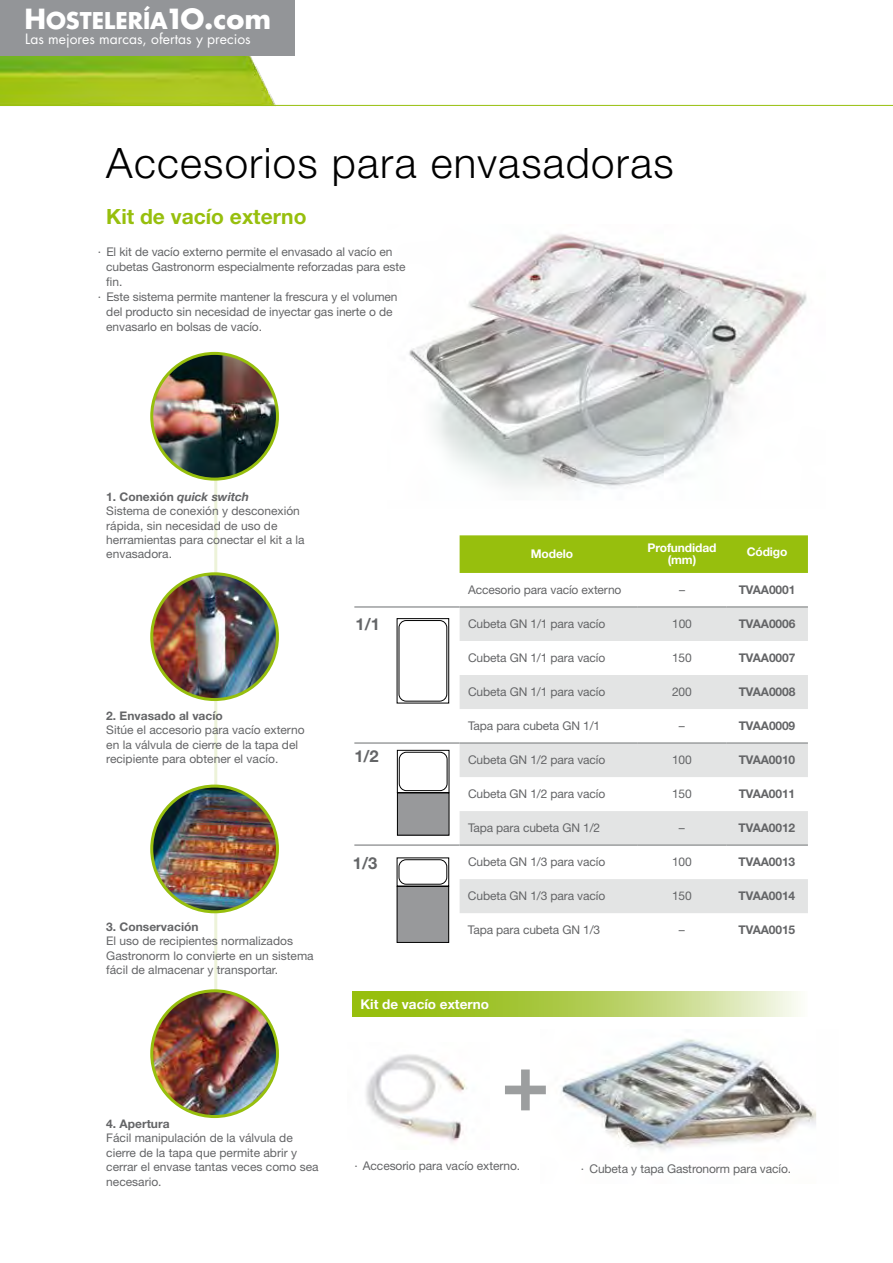
<style>
.page{position:relative;width:893px;height:1263px;background:#fff}
.page>*{position:absolute;margin:0;border:0;box-sizing:border-box;transform-origin:0 0}
.t1{font:300 42px "Helvetica Neue LT Std";letter-spacing:.03em;color:#000}
.t2{font:700 22.5px "Futura Std";color:#fff}
.t3{font:700 21px "Helvetica Neue LT Std";color:#97bf0d}
.t4{font:700 16.5px "Helvetica Neue LT Std";color:#646567}
.t5{font:13.8px "Futura Std";color:#fff}
.t6{font:700 13.5px "Helvetica Neue LT Std";color:#fff}
.t7{font:12px "Helvetica Neue LT Std";letter-spacing:-.01em;color:#646567}
.t8{font:700 12px "Helvetica Neue LT Std";letter-spacing:-.01em;color:#646567}
.t9{font:700 12px/12px "Helvetica Neue LT Std";letter-spacing:-.01em;color:#fff;text-align:center}
.t10{font:11.85px/14.4px "Helvetica Neue LT Std";color:#646567}
.t11{font:700 11.85px "Helvetica Neue LT Std";color:#646567}
.t12{font:italic 700 11.85px "Helvetica Neue";color:#646567}
.s1{font-size:27px}
.s2{font-family:"Helvetica Neue LT Std";font-style:normal}
</style>
<div class="page">
<img style="left:0;top:0;width:308px;height:105px">
<svg style="left:0;top:105px;width:893px;height:1px"></svg>
<hr style="left:214px;top:462px;width:3px;height:636px;background:#edf3d9">
<img style="left:409px;top:234px;width:398px;height:255px">
<img style="left:561px;top:1039px;width:255px;height:111px">
<img style="left:366px;top:1054px;width:101px;height:88px">
<div style="left:460px;top:535px;width:348px;height:38px;background:#97bf0d"></div>
<svg style="left:460px;top:608px;width:348px;height:305px;fill:#e3e4e4"></svg>
<hr style="left:354px;top:606px;width:106px;height:2px;background:#9c9e9f">
<hr style="left:460px;top:606px;width:178px;height:2px;background:#9c9e9f">
<hr style="left:638px;top:606px;width:88px;height:2px;background:#9c9e9f">
<hr style="left:726px;top:606px;width:82px;height:2px;background:#9c9e9f">
<hr style="left:354px;top:742px;width:106px;height:2px;background:#9c9e9f">
<hr style="left:460px;top:742px;width:178px;height:2px;background:#9c9e9f">
<hr style="left:638px;top:742px;width:88px;height:2px;background:#9c9e9f">
<hr style="left:726px;top:742px;width:82px;height:2px;background:#9c9e9f">
<hr style="left:354px;top:844px;width:106px;height:2px;background:#9c9e9f">
<hr style="left:460px;top:844px;width:178px;height:2px;background:#9c9e9f">
<hr style="left:638px;top:844px;width:88px;height:2px;background:#9c9e9f">
<hr style="left:726px;top:844px;width:82px;height:2px;background:#9c9e9f">
<img style="left:152px;top:574px;width:125px;height:125px">
<div style="left:150px;top:572px;width:129px;height:129px;border:3px solid #97bf0d;border-radius:50%"></div>
<img style="left:152px;top:788px;width:125px;height:124px">
<div style="left:150px;top:784px;width:129px;height:129px;border:3px solid #97bf0d;border-radius:50%"></div>
<img style="left:152px;top:991px;width:125px;height:124px">
<div style="left:150px;top:989px;width:129px;height:129px;border:3px solid #97bf0d;border-radius:50%"></div>
<svg style="left:397px;top:618px;width:52px;height:85px"></svg>
<svg style="left:397px;top:750px;width:52px;height:43px"></svg>
<div style="left:397px;top:793px;width:52px;height:42px;background:#98999b"></div>
<div style="left:397px;top:886px;width:52px;height:56px;background:#98999b"></div>
<div style="left:397px;top:886px;width:52px;height:57px;border:1px solid #000"></div>
<svg style="left:397px;top:857px;width:52px;height:29px"></svg>
<img style="left:152px;top:353px;width:125px;height:126px;border-radius:63px">
<div style="left:150px;top:352px;width:129px;height:129px;border:3px solid #97bf0d;border-radius:50%"></div>
<svg style="left:353px;top:991px;width:447px;height:25px;background:#b7d15f"></svg>
<svg style="left:505px;top:1069px;width:41px;height:41px"></svg>
<div style="left:0;top:0;width:294px;height:55px;background:#939598"></div>
<h2 class="t2" style="left:24px;top:8px;width:248px"><span class="s1">H</span>OSTELERÍA<span class="s1">1O.com</span></h2>
<p class="t5" style="left:25px;top:32px;width:227px">Las mejores marcas, ofertas y precios</p>
<h1 class="t1" style="left:106px;top:137px;width:569px">Accesorios para envasadoras</h1>
<h3 class="t3" style="left:106px;top:204px;width:202px">Kit de vacío externo</h3>
<p class="t7" style="left:98px;top:245px;width:296px">· El kit de vacío externo permite el envasado al vacío en</p>
<p class="t7" style="left:106px;top:260px;width:301px">cubetas Gastronorm especialmente reforzadas para este</p>
<p class="t7" style="left:106px;top:275px;width:18px">fin.</p>
<p class="t7" style="left:98px;top:290px;width:301px">· Este sistema permite mantener la frescura y el volumen</p>
<p class="t7" style="left:106px;top:305px;width:288px">del producto sin necesidad de inyectar gas inerte o de</p>
<p class="t7" style="left:106px;top:320px;width:157px">envasarlo en bolsas de vacío.</p>
<p class="t12" style="left:106px;top:487px;width:144px"><span class="s2">1. Conexión</span> quick switch</p>
<p class="t10" style="left:106px;top:504px;width:200px">Sistema de conexión y desconexión rápida, sin necesidad de uso de herramientas para conectar el kit a la envasadora.</p>
<p class="t11" style="left:106px;top:708px;width:118px">2. Envasado al vacío</p>
<p class="t10" style="left:106px;top:723px;width:200px">Sitúe el accesorio para vacío externo en la válvula de cierre de la tapa del recipiente para obtener el vacío.</p>
<p class="t11" style="left:106px;top:919px;width:94px">3. Conservación</p>
<p class="t10" style="left:106px;top:934px;width:209px">El uso de recipientes normalizados<br>Gastronorm lo convierte en un sistema fácil de almacenar y transportar.</p>
<h3 class="t4" style="left:355px;top:614px;width:26px">1/1</h3>
<h3 class="t4" style="left:354px;top:746px;width:26px">1/2</h3>
<h3 class="t4" style="left:353px;top:853px;width:26px">1/3</h3>
<p class="t9" style="left:531px;top:548px;width:44px">Modelo</p>
<p class="t9" style="left:648px;top:542px;width:70px">Profundidad (mm)</p>
<p class="t9" style="left:747px;top:545px;width:42px">Código</p>
<p class="t7" style="left:468px;top:583px;width:155px">Accesorio para vacío externo</p>
<p class="t7" style="left:679px;top:583px;width:7px">–</p>
<p class="t8" style="left:739px;top:582px;width:58px">TVAA0001</p>
<p class="t7" style="left:468px;top:617px;width:139px">Cubeta GN 1/1 para vacío</p>
<p class="t7" style="left:672px;top:617px;width:21px">100</p>
<p class="t8" style="left:739px;top:616px;width:58px">TVAA0006</p>
<p class="t7" style="left:468px;top:651px;width:139px">Cubeta GN 1/1 para vacío</p>
<p class="t7" style="left:672px;top:651px;width:21px">150</p>
<p class="t8" style="left:739px;top:651px;width:58px">TVAA0007</p>
<p class="t7" style="left:468px;top:685px;width:139px">Cubeta GN 1/1 para vacío</p>
<p class="t7" style="left:672px;top:685px;width:21px">200</p>
<p class="t8" style="left:739px;top:685px;width:58px">TVAA0008</p>
<p class="t7" style="left:468px;top:719px;width:134px">Tapa para cubeta GN 1/1</p>
<p class="t7" style="left:679px;top:719px;width:7px">–</p>
<p class="t8" style="left:739px;top:719px;width:58px">TVAA0009</p>
<p class="t7" style="left:468px;top:753px;width:139px">Cubeta GN 1/2 para vacío</p>
<p class="t7" style="left:672px;top:753px;width:21px">100</p>
<p class="t8" style="left:739px;top:753px;width:58px">TVAA0010</p>
<p class="t7" style="left:468px;top:787px;width:139px">Cubeta GN 1/2 para vacío</p>
<p class="t7" style="left:672px;top:787px;width:21px">150</p>
<p class="t8" style="left:739px;top:787px;width:58px">TVAA0011</p>
<p class="t7" style="left:468px;top:821px;width:134px">Tapa para cubeta GN 1/2</p>
<p class="t7" style="left:679px;top:821px;width:7px">–</p>
<p class="t8" style="left:739px;top:821px;width:58px">TVAA0012</p>
<p class="t7" style="left:468px;top:855px;width:139px">Cubeta GN 1/3 para vacío</p>
<p class="t7" style="left:672px;top:855px;width:21px">100</p>
<p class="t8" style="left:739px;top:855px;width:58px">TVAA0013</p>
<p class="t7" style="left:468px;top:889px;width:139px">Cubeta GN 1/3 para vacío</p>
<p class="t7" style="left:672px;top:889px;width:21px">150</p>
<p class="t8" style="left:739px;top:889px;width:58px">TVAA0014</p>
<p class="t7" style="left:468px;top:923px;width:134px">Tapa para cubeta GN 1/3</p>
<p class="t7" style="left:679px;top:923px;width:7px">–</p>
<p class="t8" style="left:739px;top:923px;width:58px">TVAA0015</p>
<p class="t6" style="left:360px;top:995px;width:130px">Kit de vacío externo</p>
<p class="t11" style="left:106px;top:1116px;width:65px">4. Apertura</p>
<p class="t10" style="left:106px;top:1131px;width:214px">Fácil manipulación de la válvula de cierre de la tapa que permite abrir y cerrar el envase tantas veces como sea necesario.</p>
<p class="t7" style="left:354px;top:1158px;width:167px">· Accesorio para vacío externo.</p>
<p class="t7" style="left:581px;top:1161px;width:212px">· Cubeta y tapa Gastronorm para vacío.</p>
</div>
